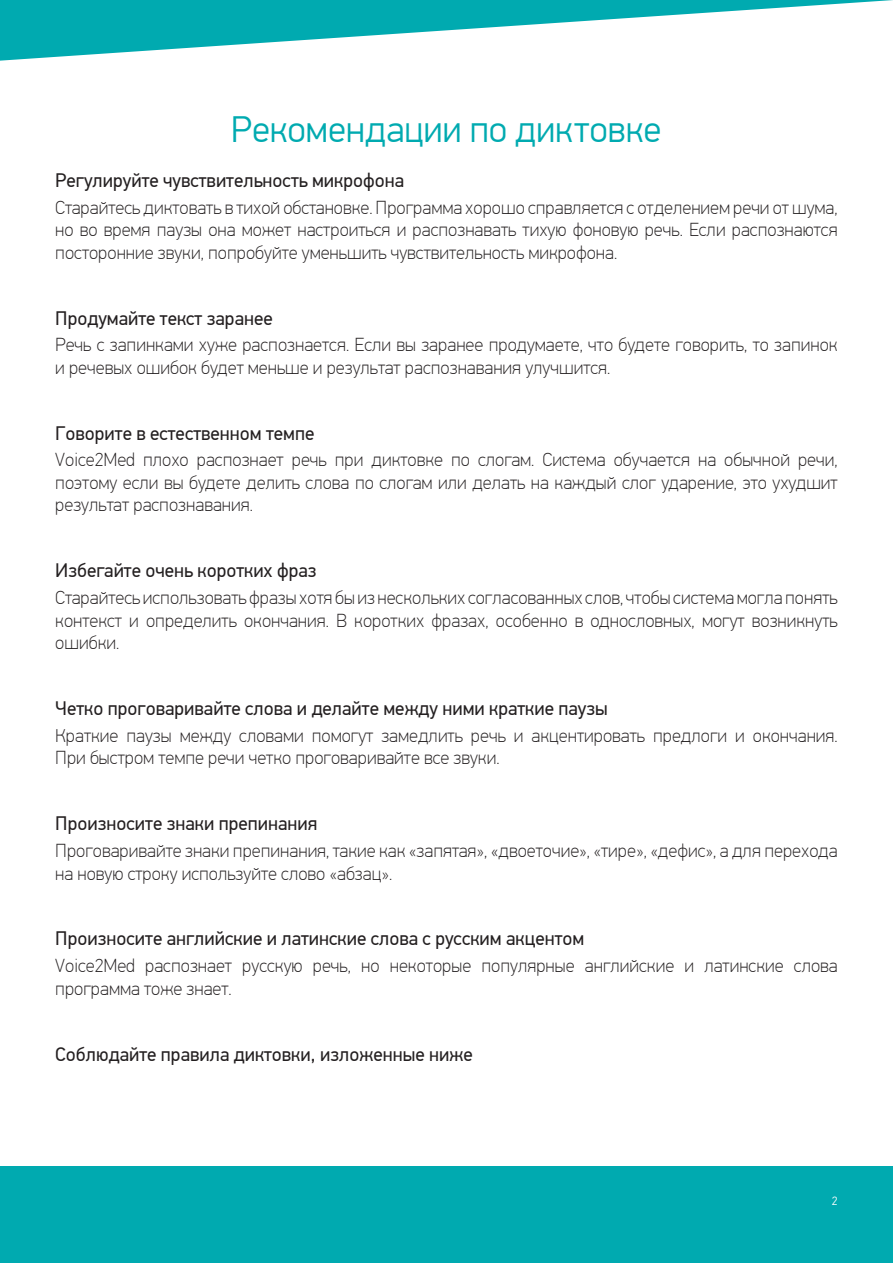
<style>
.page{position:relative;width:893px;height:1263px;background:#fff}
.page>*{position:absolute;margin:0;border:0;box-sizing:border-box;transform-origin:0 0}
.Заголовок{font:300 37.5px "PF Din Display Pro";letter-spacing:.005em;color:#00aab0}
.Подзаголовок{font:19.5px "PF Din Text Pro";color:#231f20}
.t1{font:100 18.75px/22.5px "PF Din Text Pro";color:#231f20}
.t2{font:300 12px "PF Din Text Pro";color:#fff}
</style>
<div class="page">
<svg style="left:0;top:0;width:893px;height:61px"></svg>
<div style="left:0;top:1166px;width:893px;height:97px;background:#00aab0"></div>
<p class="Заголовок" style="left:232px;top:108px;width:431px">Рекомендации по диктовке</p>
<p class="Подзаголовок" style="left:55px;top:169px;width:350px">Регулируйте чувствительность микрофона</p>
<p class="t1" style="left:55px;top:196px;width:784px;text-align:justify">Старайтесь диктовать в тихой обстановке. Программа хорошо справляется с отделением речи от шума, но во время паузы она может настроиться и распознавать тихую фоновую речь. Если распознаются посторонние звуки, попробуйте уменьшить чувствительность микрофона.</p>
<p class="Подзаголовок" style="left:55px;top:306px;width:219px">Продумайте текст заранее</p>
<p class="t1" style="left:55px;top:334px;width:784px">Речь с запинками хуже распознается. Если вы заранее продумаете, что будете говорить, то запинок и речевых ошибок будет меньше и результат распознавания улучшится.</p>
<p class="Подзаголовок" style="left:55px;top:421px;width:261px">Говорите в естественном темпе</p>
<p class="t1" style="left:55px;top:449px;width:784px;text-align:justify">Voice2Med плохо распознает речь при диктовке по слогам. Система обучается на обычной речи, поэтому если вы будете делить слова по слогам или делать на каждый слог ударение, это ухудшит результат распознавания.</p>
<p class="Подзаголовок" style="left:55px;top:559px;width:263px">Избегайте очень коротких фраз</p>
<p class="t1" style="left:55px;top:587px;width:784px;text-align:justify">Старайтесь использовать фразы хотя бы из нескольких согласованных слов, чтобы система могла понять контекст и определить окончания. В коротких фразах, особенно в однословных, могут возникнуть ошибки.</p>
<p class="Подзаголовок" style="left:55px;top:697px;width:554px">Четко проговаривайте слова и делайте между ними краткие паузы</p>
<p class="t1" style="left:55px;top:724px;width:784px">Краткие паузы между словами помогут замедлить речь и акцентировать предлоги и окончания.<br>При быстром темпе речи четко проговаривайте все звуки.</p>
<p class="Подзаголовок" style="left:55px;top:812px;width:264px">Произносите знаки препинания</p>
<p class="t1" style="left:55px;top:840px;width:784px">Проговаривайте знаки препинания, такие как «запятая», «двоеточие», «тире», «дефис», а для перехода на новую строку используйте слово «абзац».</p>
<p class="Подзаголовок" style="left:55px;top:927px;width:530px">Произносите английские и латинские слова с русским акцентом</p>
<p class="t1" style="left:55px;top:955px;width:784px">Voice2Med распознает русскую речь, но некоторые популярные английские и латинские слова программа тоже знает.</p>
<p class="Подзаголовок" style="left:55px;top:1042px;width:419px">Соблюдайте правила диктовки, изложенные ниже</p>
<p class="t2" style="left:832px;top:1194px;width:7px">2</p>
</div>
